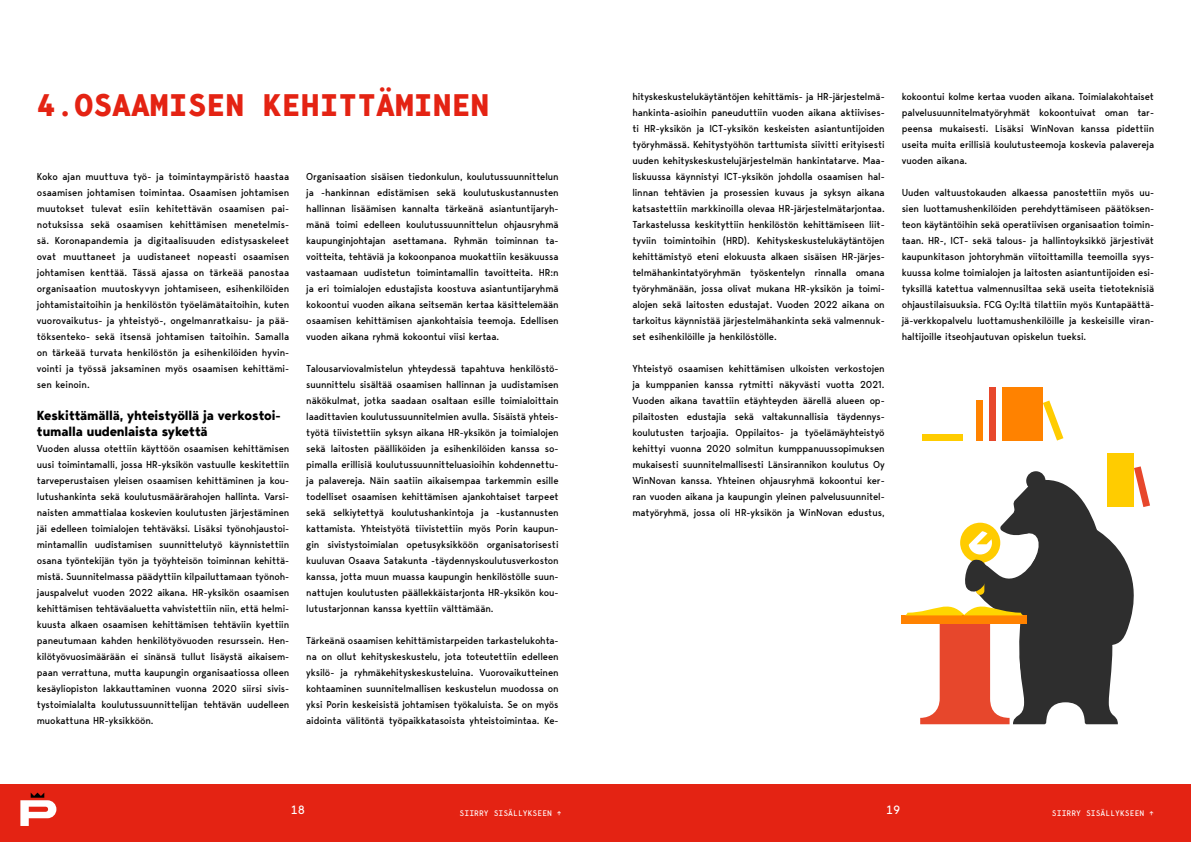
<style>
.page{position:relative;width:1191px;height:842px;background:#fff}
.page>*{position:absolute;margin:0;border:0;box-sizing:border-box;transform-origin:0 0}
.Otsikko_1{font:700 31px "Bergen Mono";color:#e42313}
.Otsikko_2{font:700 13px/16px "Bergen Text";letter-spacing:-.01em;color:#000}
.t1{font:12px "Bergen Mono";color:#fff}
.Leipis{font:10px/16px "Bergen Text";letter-spacing:-.01em;color:#000;text-align:justify}
.t2{font:8px "Bergen Mono";color:#fff}
</style>
<div class="page">
<div style="left:0;top:784px;width:1191px;height:58px;background:#e42313"></div>
<svg style="left:20px;top:793px;width:36px;height:33px"></svg>
<div style="left:1107px;top:453px;width:27px;height:54px;background:#fc0"></div>
<div style="left:901px;top:615px;width:64px;height:9px;background:#ff8200"></div>
<svg style="left:905px;top:466px;width:245px;height:258px"></svg>
<div style="left:1002px;top:387px;width:41px;height:54px;background:#ff8200"></div>
<div style="left:989px;top:387px;width:7px;height:54px;background:#e7472c"></div>
<div style="left:976px;top:400px;width:6px;height:41px;background:#ff8200"></div>
<div style="left:922px;top:434px;width:40px;height:7px;background:#fc0"></div>
<svg style="left:1043px;top:400px;width:20px;height:41px"></svg>
<p class="Otsikko_1" style="left:37px;top:83px;width:454px">4.OSAAMISEN KEHITTÄMINEN</p>
<p class="Leipis" style="left:37px;top:168px;width:254px">Koko ajan muuttuva työ- ja toimintaympäristö haastaa osaamisen johtamisen toimintaa. Osaamisen johtamisen muutokset tulevat esiin kehitettävän osaamisen pai&shy;notuksissa sekä osaamisen kehittämisen menetelmis&shy;sä. Koronapandemia ja digitaalisuuden edistysaskeleet ovat muuttaneet ja uudistaneet nopeasti osaamisen johtamisen kenttää. Tässä ajassa on tärkeää panostaa organisaation muutoskyvyn johtamiseen, esihenkilöiden johtamistaitoihin ja henkilöstön työelämätaitoihin, kuten vuorovaikutus- ja yhteistyö-, ongelmanratkaisu- ja pää&shy;töksenteko- sekä itsensä johtamisen taitoihin. Samalla on tärkeää turvata henkilöstön ja esihenkilöiden hyvin&shy;vointi ja työssä jaksaminen myös osaamisen kehittämi&shy;sen keinoin.</p>
<p class="Otsikko_2" style="left:37px;top:407px;width:245px">Keskittämällä, yhteistyöllä ja verkostoi&shy;tumalla uudenlaista sykettä</p>
<p class="Leipis" style="left:37px;top:440px;width:254px">Vuoden alussa otettiin käyttöön osaamisen kehittämisen uusi toimintamalli, jossa HR-yksikön vastuulle keskitettiin tarveperustaisen yleisen osaamisen kehittäminen ja kou&shy;lutushankinta sekä koulutusmäärärahojen hallinta. Varsi&shy;naisten ammattialaa koskevien koulutusten järjestäminen jäi edelleen toimialojen tehtäväksi. Lisäksi työnohjaustoi&shy;mintamallin uudistamisen suunnittelutyö käynnistettiin osana työntekijän työn ja työyhteisön toiminnan kehittä&shy;mistä. Suunnitelmassa päädyttiin kilpailuttamaan työnoh&shy;jauspalvelut vuoden 2022 aikana. HR-yksikön osaamisen kehittämisen tehtäväaluetta vahvistettiin niin, että helmi&shy;kuusta alkaen osaamisen kehittämisen tehtäviin kyettiin paneutumaan kahden henkilötyövuoden resurssein. Hen&shy;kilötyövuosimäärään ei sinänsä tullut lisäystä aikaisem&shy;paan verrattuna, mutta kaupungin organisaatiossa olleen kesäyliopiston lakkauttaminen vuonna 2020 siirsi sivis&shy;tystoimialalta koulutussuunnittelijan tehtävän uudelleen muokattuna HR-yksikköön.</p>
<p class="Leipis" style="left:306px;top:168px;width:254px">Organisaation sisäisen tiedonkulun, koulutussuunnittelun ja -hankinnan edistämisen sekä koulutuskustannusten hallinnan lisäämisen kannalta tärkeänä asiantuntijaryh&shy;mänä toimi edelleen koulutussuunnittelun ohjausryhmä kaupunginjohtajan asettamana. Ryhmän toiminnan ta&shy;voitteita, tehtäviä ja kokoonpanoa muokattiin kesäkuussa vastaamaan uudistetun toimintamallin tavoitteita. HR:n ja eri toimialojen edustajista koostuva asiantuntijaryhmä kokoontui vuoden aikana seitsemän kertaa käsittelemään osaamisen kehittämisen ajankohtaisia teemoja. Edellisen vuoden aikana ryhmä kokoontui viisi kertaa.</p>
<p class="Leipis" style="left:306px;top:360px;width:254px">Talousarviovalmistelun yhteydessä tapahtuva henkilöstö&shy;suunnittelu sisältää osaamisen hallinnan ja uudistamisen näkökulmat, jotka saadaan osaltaan esille toimialoittain laadittavien koulutussuunnitelmien avulla. Sisäistä yhteis&shy;työtä tiivistettiin syksyn aikana HR-yksikön ja toimialojen sekä laitosten päälliköiden ja esihenkilöiden kanssa so&shy;pimalla erillisiä koulutussuunnitteluasioihin kohdennettu&shy;ja palavereja. Näin saatiin aikaisempaa tarkemmin esille todelliset osaamisen kehittämisen ajankohtaiset tarpeet sekä selkiytettyä koulutushankintoja ja -kustannusten kattamista. Yhteistyötä tiivistettiin myös Porin kaupun&shy;gin sivistystoimialan opetusyksikköön organisatorisesti kuuluvan Osaava Satakunta -täydennyskoulutusverkoston kanssa, jotta muun muassa kaupungin henkilöstölle suun&shy;nattujen koulutusten päällekkäistarjonta HR-yksikön kou&shy;lutustarjonnan kanssa kyettiin välttämään.</p>
<p class="Leipis" style="left:306px;top:632px;width:254px">Tärkeänä osaamisen kehittämistarpeiden tarkastelukohta&shy;na on ollut kehityskeskustelu, jota toteutettiin edelleen yksilö- ja ryhmäkehityskeskusteluina. Vuorovaikutteinen kohtaaminen suunnitelmallisen keskustelun muodossa on yksi Porin keskeisistä johtamisen työkaluista. Se on myös aidointa välitöntä työpaikkatasoista yhteistoimintaa. Ke-</p>
<p class="Leipis" style="left:632px;top:88px;width:254px">hityskeskustelukäytäntöjen kehittämis- ja HR-järjestelmä&shy;hankinta-asioihin paneuduttiin vuoden aikana aktiivises&shy;ti HR-yksikön ja ICT-yksikön keskeisten asiantuntijoiden työryhmässä. Kehitystyöhön tarttumista siivitti erityisesti uuden kehityskeskustelujärjestelmän hankintatarve. Maa&shy;liskuussa käynnistyi ICT-yksikön johdolla osaamisen hal&shy;linnan tehtävien ja prosessien kuvaus ja syksyn aikana katsastettiin markkinoilla olevaa HR-järjestelmätarjontaa.<br>Tarkastelussa keskityttiin henkilöstön kehittämiseen liit&shy;tyviin toimintoihin (HRD). Kehityskeskustelukäytäntöjen kehittämistyö eteni elokuusta alkaen sisäisen HR-järjes&shy;telmähankintatyöryhmän työskentelyn rinnalla omana työryhmänään, jossa olivat mukana HR-yksikön ja toimi&shy;alojen sekä laitosten edustajat. Vuoden 2022 aikana on tarkoitus käynnistää järjestelmähankinta sekä valmennuk&shy;set esihenkilöille ja henkilöstölle.</p>
<p class="Leipis" style="left:632px;top:360px;width:254px">Yhteistyö osaamisen kehittämisen ulkoisten verkostojen ja kumppanien kanssa rytmitti näkyvästi vuotta 2021.<br>Vuoden aikana tavattiin etäyhteyden äärellä alueen op&shy;pilaitosten edustajia sekä valtakunnallisia täydennys&shy;koulutusten tarjoajia. Oppilaitos- ja työelämäyhteistyö kehittyi vuonna 2020 solmitun kumppanuussopimuksen mukaisesti suunnitelmallisesti Länsirannikon koulutus Oy WinNovan kanssa. Yhteinen ohjausryhmä kokoontui ker&shy;ran vuoden aikana ja kaupungin yleinen palvelusuunnitel&shy;matyöryhmä, jossa oli HR-yksikön ja WinNovan edustus,</p>
<p class="Leipis" style="left:901px;top:88px;width:254px">kokoontui kolme kertaa vuoden aikana. Toimialakohtaiset palvelusuunnitelmatyöryhmät kokoontuivat oman tar&shy;peensa mukaisesti. Lisäksi WinNovan kanssa pidettiin useita muita erillisiä koulutusteemoja koskevia palavereja vuoden aikana.</p>
<p class="Leipis" style="left:901px;top:184px;width:254px">Uuden valtuustokauden alkaessa panostettiin myös uu&shy;sien luottamushenkilöiden perehdyttämiseen päätöksen&shy;teon käytäntöihin sekä operatiivisen organisaation toimin&shy;taan. HR-, ICT- sekä talous- ja hallintoyksikkö järjestivät kaupunkitason johtoryhmän viitoittamilla teemoilla syys&shy;kuussa kolme toimialojen ja laitosten asiantuntijoiden esi&shy;tyksillä katettua valmennusiltaa sekä useita tietoteknisiä ohjaustilaisuuksia. FCG Oy:ltä tilattiin myös Kuntapäättä&shy;jä-verkkopalvelu luottamushenkilöille ja keskeisille viran&shy;haltijoille itseohjautuvan opiskelun tueksi.</p>
<p class="t1" style="left:290px;top:801px;width:16px">18</p>
<p class="t2" style="left:459px;top:808px;width:104px">SIIRRY SISÄLLYKSEEN ↑</p>
<p class="t1" style="left:886px;top:801px;width:16px">19</p>
<p class="t2" style="left:1052px;top:808px;width:104px">SIIRRY SISÄLLYKSEEN ↑</p>
</div>
